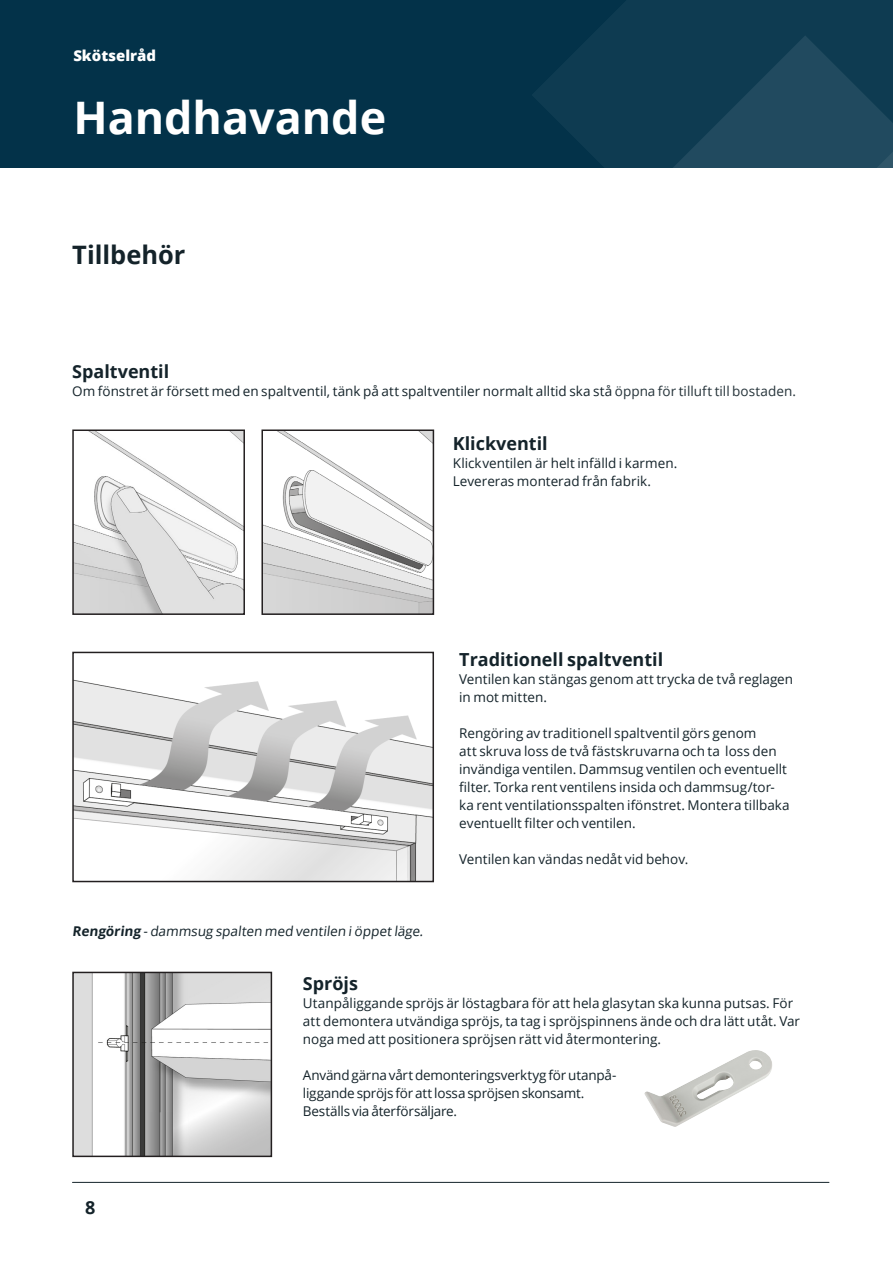
<style>
.page{position:relative;width:893px;height:1263px;background:#fff}
.page>*{position:absolute;margin:0;border:0;box-sizing:border-box;transform-origin:0 0}
._01_Headline_Large{font:700 44.85px "Open Sans";color:#fff}
._01_Headline_Medium{font:700 25.35px "Open Sans";color:#14232a}
.Mellanrubrik{font:700 18px "Open Sans";color:#14232a}
._01_Headline_Large-2{font:800 15px "Open Sans";color:#fff}
._03_Body_text_first{font:13.5px/18px "Open Sans";color:#14232a}
._03_Body_text_first-2{font:13.5px/18px "Open Sans";letter-spacing:-.02em;color:#14232a}
.s1{font-weight:700}
</style>
<div class="page">
<img style="left:644px;top:1050px;width:128px;height:77px">
<img style="left:75px;top:975px;width:194px;height:179px">
<div style="left:72px;top:972px;width:200px;height:185px;border:2px solid #231f20"></div>
<div style="left:0;top:0;width:893px;height:167px;background:#033249"></div>
<img style="left:75px;top:432px;width:167px;height:180px">
<div style="left:72px;top:429px;width:173px;height:186px;border:2px solid #231f20"></div>
<img style="left:264px;top:432px;width:167px;height:180px">
<div style="left:261px;top:429px;width:173px;height:186px;border:2px solid #231f20"></div>
<img style="left:75px;top:680px;width:356px;height:199px">
<div style="left:72px;top:652px;width:362px;height:230px;border:2px solid #231f20"></div>
<svg style="left:531px;top:0;width:362px;height:168px;fill:#0e3b51"></svg>
<hr style="left:72px;top:1182px;width:757px;height:1px;background:#14232a">
<p class="_01_Headline_Large-2" style="left:73px;top:44px;width:84px">Skötselråd</p>
<p class="_01_Headline_Large" style="left:73px;top:86px;width:314px">Handhavande</p>
<p class="_01_Headline_Medium" style="left:72px;top:236px;width:115px">Tillbehör</p>
<p class="Mellanrubrik" style="left:72px;top:359px;width:98px">Spaltventil</p>
<p class="_03_Body_text_first" style="left:72px;top:382px;width:725px">Om fönstret är försett med en spaltventil, tänk på att spaltventiler normalt alltid ska stå öppna för tilluft till bostaden.</p>
<p class="Mellanrubrik" style="left:453px;top:431px;width:96px">Klickventil</p>
<p class="_03_Body_text_first" style="left:453px;top:454px;width:226px">Klickventilen är helt infälld i karmen.</p>
<p class="_03_Body_text_first" style="left:453px;top:472px;width:200px">Levereras monterad från fabrik.</p>
<p class="_03_Body_text_first" style="left:72px;top:922px;width:355px"><span class="s1">Rengöring</span> -dammsug spalten med ventilen iöppet läge.</p>
<p class="Mellanrubrik" style="left:459px;top:647px;width:206px">Traditionell spaltventil</p>
<p class="_03_Body_text_first" style="left:459px;top:670px;width:335px">Ventilen kan stängas genom att trycka de två reglagen in mot mitten.</p>
<p class="_03_Body_text_first" style="left:459px;top:724px;width:299px">Rengöring av traditionell spaltventil görs genom</p>
<p class="_03_Body_text_first" style="left:459px;top:742px;width:332px">att skruva loss de två fästskruvarna och ta loss den invändiga ventilen. Dammsug ventilen och eventuellt filter. Torka rent ventilens insida och dammsug/tor&shy;ka rent ventilationsspalten ifönstret. Montera tillbaka eventuellt filter och ventilen.</p>
<p class="_03_Body_text_first" style="left:459px;top:850px;width:230px">Ventilen kan vändas nedåt vid behov.</p>
<p class="Mellanrubrik" style="left:85px;top:1194px;width:12px">8</p>
<p class="Mellanrubrik" style="left:303px;top:971px;width:57px">Spröjs</p>
<p class="_03_Body_text_first" style="left:303px;top:994px;width:499px">Utanpåliggande spröjs är löstagbara för att hela glasytan ska kunna putsas. För att demontera utvändiga spröjs, ta tag i spröjspinnens ände och dra lätt utåt. Var noga med att positionera spröjsen rätt vid återmontering.</p>
<p class="_03_Body_text_first-2" style="left:303px;top:1066px;width:315px">Använd gärna vårt demonteringsverktyg för utanpå&shy;liggande spröjs för att lossa spröjsen skonsamt.</p>
<p class="_03_Body_text_first-2" style="left:303px;top:1102px;width:156px">Beställs via återförsäljare.</p>
</div>
